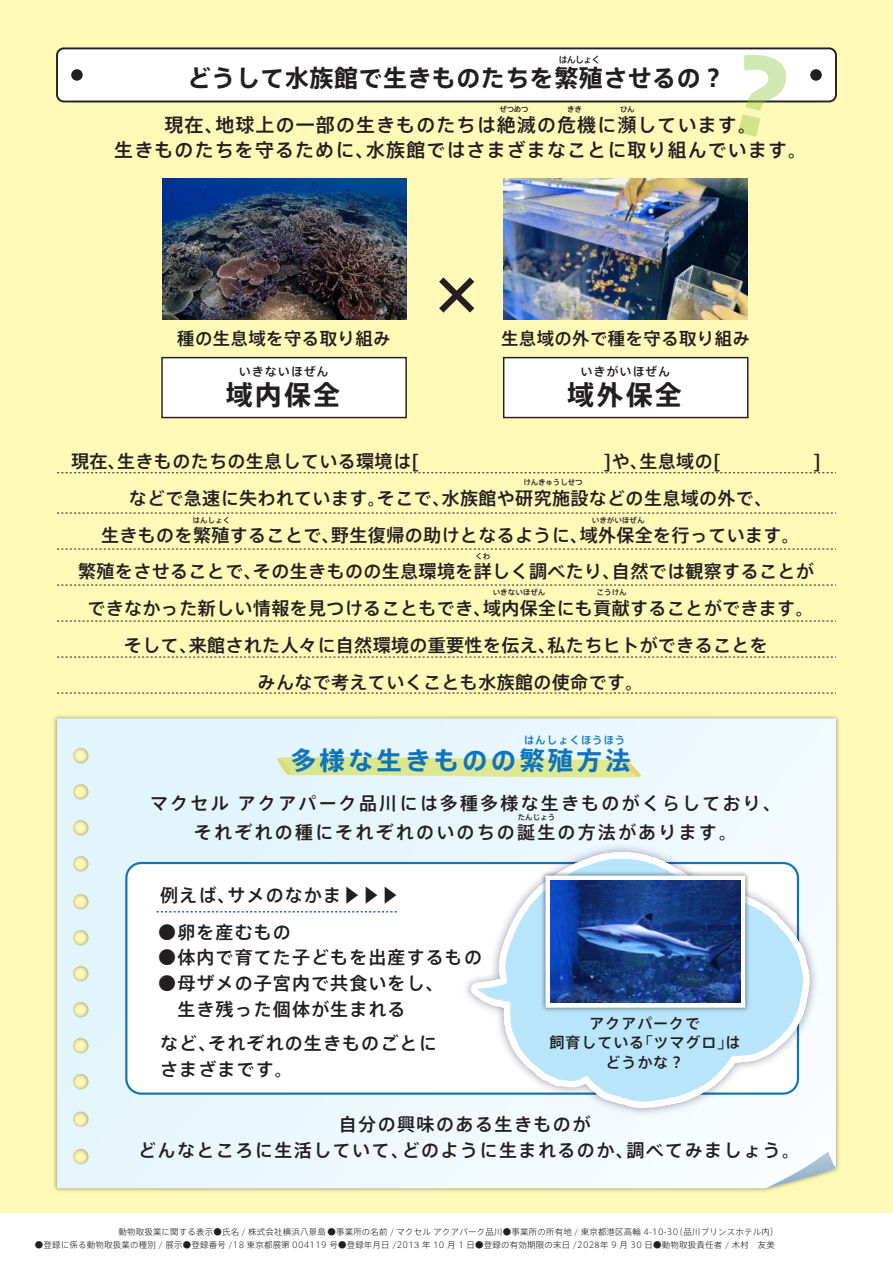
<style>
.page{position:relative;width:893px;height:1263px;background:#fff9b8}
.page>*{position:absolute;margin:0;border:0;box-sizing:border-box;transform-origin:0 0}
.t1{font:800 51.3px "Axis Std";color:#231f20}
.t2{font:700 27px "Axis Std";letter-spacing:.08em;color:#231f20}
.t3{font:700 25.5px "Axis Std";letter-spacing:.12em;color:#1074bc}
.t4{font:700 24px "Axis Std";letter-spacing:.02em;color:#231f20}
.t5{font:500 18.9px/25.7px "Axis Std";letter-spacing:.06em;color:#231f20;text-align:center}
.t6{font:500 18px/36.8px "Axis Std";letter-spacing:.02em;color:#231f20;text-align:center}
.t7{font:500 18px/25.7px "Axis Std";letter-spacing:.06em;color:#231f20}
.t8{font:500 18px/28.7px "Axis Std";letter-spacing:.12em;color:#231f20;text-align:center}
.t9{font:500 18px/25.7px "Axis Std";letter-spacing:.08em;color:#231f20;text-align:center}
.t10{font:500 17.4px "Axis Std";letter-spacing:.02em;color:#231f20}
.t11{font:500 15px/19.6px "Axis Std";letter-spacing:.06em;color:#231f20;text-align:center}
.t12{font:500 12px "Axis Std";letter-spacing:.08em;color:#231f20}
.t13{font:500 10.5px "Axis Std";letter-spacing:.08em;color:#1074bc}
.t14{font:500 9px "Axis Std";letter-spacing:-.08em;color:#231f20}
.t15{font:300 8.4px "Axis Std";letter-spacing:.025em;color:#231f20}
.t16{font:500 7.5px "Axis Std";color:#231f20}
.t17{font:500 7.5px "Axis Std";letter-spacing:-.02em;color:#231f20}
.s1{font-family:"Koz Go Pr 6 N";font-weight:400}
.s2{font-family:"Koz Min Pr 6 N";font-weight:400}
</style>
<div class="page">
<svg style="left:57px;top:718px;width:779px;height:470px;background:#e8f5fa"></svg>
<svg style="left:766px;top:1151px;width:70px;height:37px"></svg>
<div style="left:57px;top:48px;width:779px;height:53px;background:#fff;border-radius:7px"></div>
<div style="left:56px;top:47px;width:781px;height:55px;border:2px solid #231f20;border-radius:7px"></div>
<div style="left:126px;top:863px;width:672px;height:230px;background:#fff;border-radius:15px"></div>
<div style="left:0;top:1213px;width:893px;height:50px;background:#fff"></div>
<svg style="left:277px;top:757px;width:364px;height:20px;background:#dee99d"></svg>
<div style="left:161px;top:357px;width:246px;height:61px;background:#fff;border:1px solid #231f20"></div>
<img style="left:162px;top:179px;width:244px;height:140px">
<div style="left:503px;top:357px;width:245px;height:61px;background:#fff;border:1px solid #231f20"></div>
<img style="left:504px;top:179px;width:244px;height:140px">
<svg style="left:57px;top:472px;width:779px;height:1px"></svg>
<svg style="left:57px;top:513px;width:779px;height:1px"></svg>
<svg style="left:57px;top:549px;width:779px;height:1px"></svg>
<svg style="left:57px;top:585px;width:779px;height:1px"></svg>
<svg style="left:57px;top:621px;width:779px;height:1px"></svg>
<svg style="left:57px;top:657px;width:779px;height:1px"></svg>
<svg style="left:57px;top:693px;width:779px;height:1px"></svg>
<img style="left:458px;top:839px;width:364px;height:282px">
<svg style="left:464px;top:844px;width:353px;height:270px"></svg>
<svg style="left:477px;top:859px;width:327px;height:243px;fill:#b9e5fa"></svg>
<img style="left:539px;top:869px;width:213px;height:145px">
<svg style="left:545px;top:875px;width:200px;height:133px"></svg>
<img style="left:550px;top:880px;width:190px;height:123px">
<svg style="left:157px;top:911px;width:240px;height:1px"></svg>
<div style="left:71px;top:69px;width:12px;height:12px;background:#231f20;border-radius:50%"></div>
<div style="left:810px;top:69px;width:12px;height:12px;background:#231f20;border-radius:50%"></div>
<svg style="left:727px;top:99px;width:63px;height:4px"></svg>
<p class="t14" style="left:558px;top:52px;width:44px">はんしょく</p>
<h3 class="t4" style="left:187px;top:60px;width:540px">どうして水族館で生きものたちを繁殖させるの？</h3>
<p class="t16" style="left:500px;top:104px;width:31px">ぜつめつ</p>
<p class="t16" style="left:567px;top:104px;width:16px">きき</p>
<p class="t16" style="left:620px;top:104px;width:16px">ひん</p>
<p class="t5" style="left:114px;top:111px;width:694px">現在、地球上の一部の生きものたちは絶滅の危機に瀕しています。<br>生きものたちを守るために、水族館ではさまざまなことに取り組んでいます。</p>
<p class="t10" style="left:177px;top:325px;width:215px">種の生息域を守る取り組み</p>
<h2 class="t2" style="left:226px;top:374px;width:116px">域内保全</h2>
<p class="t12" style="left:239px;top:363px;width:91px">いきないほぜん</p>
<h1 class="t1" style="left:431px;top:256px;width:53px">×</h1>
<p class="t10" style="left:501px;top:325px;width:250px">生息域の外で種を守る取り組み</p>
<h2 class="t2" style="left:567px;top:374px;width:116px">域外保全</h2>
<p class="t12" style="left:580px;top:363px;width:91px">いきがいほぜん</p>
<p class="t6" style="left:71px;top:442px;width:350px">現在、生きものたちの生息している環境は[</p>
<p class="t6" style="left:604px;top:442px;width:119px">]や、生息域の[</p>
<p class="t6" style="left:813px;top:442px;width:9px">]</p>
<p class="t6" style="left:78px;top:478px;width:737px">などで急速に失われています。そこで、水族館や研究施設などの生息域の外で、<br>生きものを繁殖することで、野生復帰の助けとなるように、域外保全を行っています。<br>繁殖をさせることで、その生きものの生息環境を詳しく調べたり、自然では観察することができなかった新しい情報を見つけることもでき、域内保全にも貢献することができます。そして、来館された人々に自然環境の重要性を伝え、私たちヒトができることを<br>みんなで考えていくことも水族館の使命です。</p>
<p class="t17" style="left:523px;top:477px;width:61px">けんきゅうしせつ</p>
<p class="t16" style="left:193px;top:515px;width:39px">はんしょく</p>
<p class="t16" style="left:592px;top:515px;width:54px">いきがいほぜん</p>
<p class="t16" style="left:475px;top:551px;width:17px">くわ</p>
<p class="t16" style="left:493px;top:587px;width:54px">いきないほぜん</p>
<p class="t16" style="left:597px;top:587px;width:32px">こうけん</p>
<p class="t13" style="left:524px;top:732px;width:103px">はんしょくほうほう</p>
<h3 class="t3" style="left:291px;top:741px;width:341px">多様な生きものの繁殖方法</h3>
<p class="t8" style="left:150px;top:788px;width:632px">マクセル アクアパーク品川には多種多様な生きものがくらしており、それぞれの種にそれぞれのいのちの誕生の方法があります。</p>
<p class="t16" style="left:518px;top:811px;width:39px">たんじょう</p>
<p class="t7" style="left:160px;top:881px;width:240px">例えば、サメのなかま<span class="s1">▶▶▶</span></p>
<p class="t6" style="left:158px;top:912px;width:134px">●卵を産むもの</p>
<p class="t7" style="left:158px;top:943px;width:325px">●体内で育てた子どもを出産するもの</p>
<p class="t7" style="left:177px;top:969px;width:268px;text-indent:-19px">●母ザメの子宮内で共食いをし、生き残った個体が生まれる</p>
<p class="t7" style="left:160px;top:1029px;width:278px">など、それぞれの生きものごとにさまざまです。</p>
<p class="t11" style="left:550px;top:1012px;width:192px">アクアパークで<br>飼育している「ツマグロ」はどうかな？</p>
<p class="t9" style="left:138px;top:1110px;width:664px">自分の興味のある生きものが<br>どんなところに生活していて、どのように生まれるのか、調べてみましょう。</p>
<p class="t15" style="left:118px;top:1225px;width:662px">動物取扱業に関する表示●氏名 / 株式会社横浜八景島 ●事業所の名前 / マクセル アクアパーク品川●事業所の所有地 / 東京都港区高輪 4-10-30（品川プリンスホテル内）</p>
<p class="t15" style="left:35px;top:1239px;width:742px">●登録に係る動物取扱業の種別 / 展示●登録番号 /18 東京都展第 004119 号●登録年月日 /201<span class="s2">3</span> 年 10 月 1 日●登録の有効期限の末日 /202<span class="s2">8</span>年 9 月 30 日●動物取扱責任者 / 木村　友美</p>
</div>
